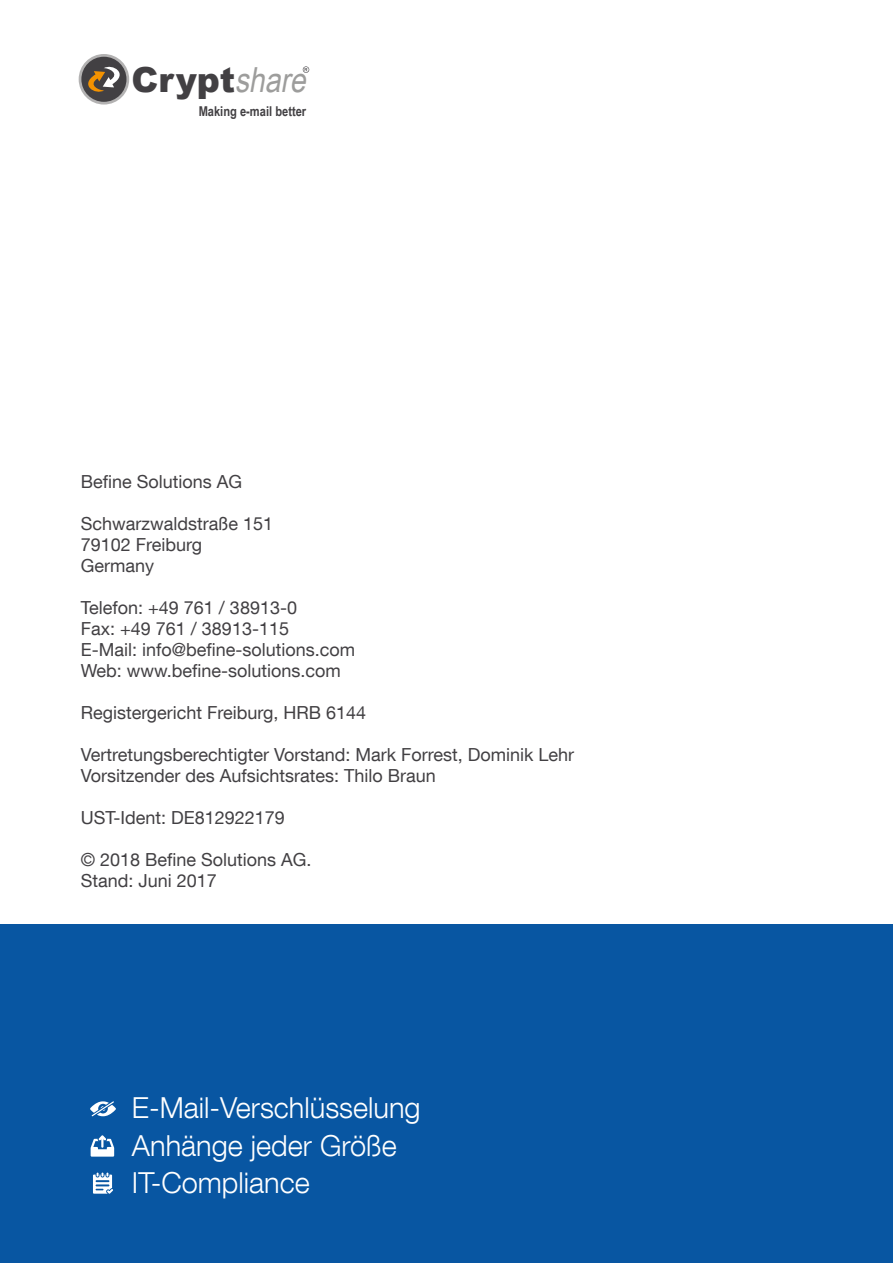
<style>
.page{position:relative;width:893px;height:1263px;background:#fff}
.page>*{position:absolute;margin:0;border:0;box-sizing:border-box;transform-origin:0 0}
.t1{font:900 34.5px "Arial";color:#424043}
.t2{font:300 28.95px/37.7px "Helvetica Neue LT Com";color:#fff}
.t3{font:18px/21px "Helvetica Neue LT Com";color:#424043}
.t4{font:700 13.5px "Arial Narrow";color:#424043}
.s1{font-family:"Arial Narrow";font-weight:400;font-style:italic;color:#9d9d9c}
</style>
<div class="page">
<svg style="left:303px;top:66px;width:6px;height:7px"></svg>
<svg style="left:79px;top:54px;width:50px;height:51px"></svg>
<div style="left:81px;top:57px;width:45px;height:45px;background:#424043;border-radius:50%"></div>
<svg style="left:79px;top:63px;width:50px;height:33px"></svg>
<div style="left:0;top:925px;width:893px;height:338px;background:#0856a2"></div>
<svg style="left:90px;top:1101px;width:26px;height:15px"></svg>
<svg style="left:93px;top:1172px;width:20px;height:22px"></svg>
<svg style="left:91px;top:1135px;width:23px;height:21px"></svg>
<h1 class="t1" style="left:132px;top:54px;width:184px">Crypt<span class="s1">share</span></h1>
<p class="t4" style="left:199px;top:101px;width:109px">Making e-mail better</p>
<p class="t3" style="left:81px;top:470px;width:163px">Befine Solutions AG</p>
<p class="t3" style="left:81px;top:512px;width:194px">Schwarzwaldstraße 151<br>79102 Freiburg<br>Germany</p>
<p class="t3" style="left:81px;top:596px;width:276px">Telefon: +49 761 / 38913-0<br>Fax: +49 761 / 38913-115<br>E-Mail: info@befine-solutions.com<br>Web: www.befine-solutions.com</p>
<p class="t3" style="left:81px;top:701px;width:287px">Registergericht Freiburg, HRB 6144</p>
<p class="t3" style="left:81px;top:743px;width:495px">Vertretungsberechtigter Vorstand: Mark Forrest, Dominik Lehr<br>Vorsitzender des Aufsichtsrates: Thilo Braun</p>
<p class="t3" style="left:81px;top:806px;width:206px">UST-Ident: DE812922179</p>
<p class="t3" style="left:81px;top:848px;width:232px">© 2018 Befine Solutions AG.<br>Stand: Juni 2017</p>
<h2 class="t2" style="left:132px;top:1088px;width:290px">E-Mail-Verschlüsselung<br>Anhänge jeder Größe<br>IT-Compliance</h2>
</div>
